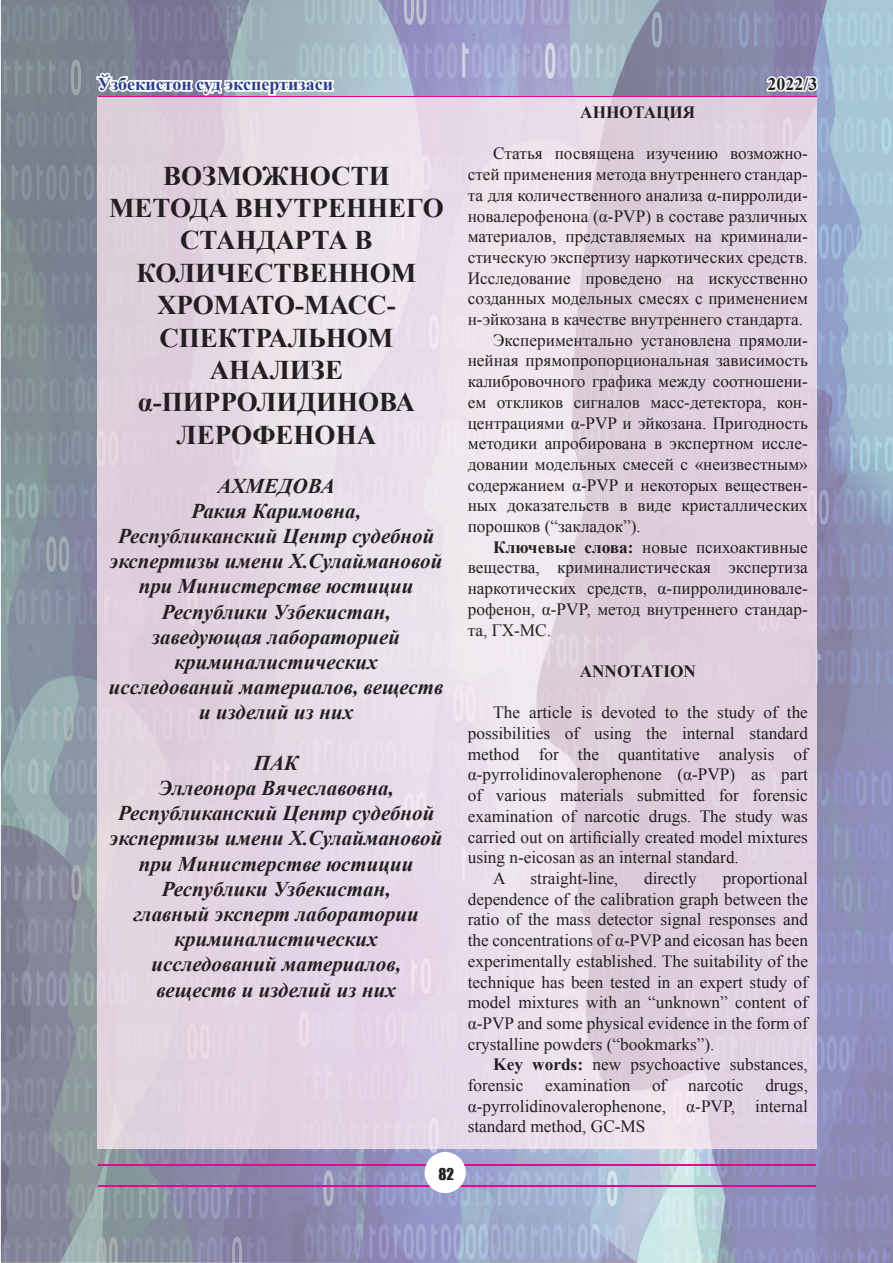
<style>
.page{position:relative;width:893px;height:1263px;background:#fff}
.page>*{position:absolute;margin:0;border:0;box-sizing:border-box;transform-origin:0 0}
.t1{font:700 27px/32.4px "Times New Roman";color:#231f20;text-align:center}
.t2{font:italic 700 21px/25.2px "Times New Roman";color:#231f20;text-align:center}
.t3{font:700 18px "Times New Roman";color:#253f8e}
.t4{font:700 18px "Times New Roman";color:#231f20}
.t5{font:17.25px/20.7px "Times New Roman";color:#231f20;text-align:justify}
.t6{font:700 17.25px "Times New Roman";color:#231f20}
.t7{font:15px "Impact";color:#231f20}
.s1{color:#fff}
.s2{font-weight:700}
</style>
<div class="page">
<img style="left:803px;top:0;width:90px;height:1263px">
<img style="left:1px;top:0;width:802px;height:104px">
<img style="left:1px;top:104px;width:114px;height:1159px">
<img style="left:115px;top:1148px;width:688px;height:115px">
<svg style="left:96px;top:73px;width:238px;height:22px"></svg>
<hr style="left:98px;top:96px;width:718px;height:2px;background:#ed028c">
<hr style="left:98px;top:1185px;width:718px;height:1px;background:#ed028c">
<hr style="left:98px;top:1164px;width:717px;height:2px;background:#ed028c">
<svg style="left:425px;top:1152px;width:41px;height:41px"></svg>
<div style="left:98px;top:937px;width:348px;height:211px;background:#e3d4e3"></div>
<p class="t3" style="left:98px;top:74px;width:237px">Ўзбекистон суд экспертизаси</p>
<p class="t4" style="left:767px;top:74px;width:52px"><span class="s1">2</span>022/3</p>
<h1 class="t1" style="left:109px;top:159px;width:336px">ВОЗМОЖНОСТИ<br>МЕТОДА ВНУТРЕННЕГО<br>СТАНДАРТА В<br>КОЛИЧЕСТВЕННОМ<br>ХРОМАТО-МАСС-<br>СПЕКТРАЛЬНОМ<br>АНАЛИЗЕ α-ПИРРОЛИДИНОВА<br>ЛЕРОФЕНОНА</h1>
<p class="t2" style="left:109px;top:473px;width:336px">АХМЕДОВА<br>Ракия Каримовна,<br>Республиканский Центр судебной экспертизы имени Х.Сулаймановой при Министерстве юстиции<br>Республики Узбекистан, заведующая лабораторией криминалистических<br>исследований материалов, веществ и изделий из них</p>
<p class="t2" style="left:110px;top:750px;width:334px">ПАК<br>Эллеонора Вячеславовна,<br>Республиканский Центр судебной экспертизы имени Х.Сулаймановой при Министерстве юстиции<br>Республики Узбекистан,<br>главный эксперт лаборатории криминалистических исследований материалов, веществ и изделий из них</p>
<p class="t7" style="left:438px;top:1165px;width:17px">82</p>
<p class="t6" style="left:580px;top:103px;width:117px">АННОТАЦИЯ</p>
<p class="t5" style="left:493px;top:143px;width:316px">Статья посвящена изучению возможно-</p>
<p class="t5" style="left:468px;top:164px;width:342px">стей применения метода внутреннего стандар-</p>
<p class="t5" style="left:468px;top:185px;width:342px">та для количественного анализа α-пирролиди-</p>
<p class="t5" style="left:468px;top:205px;width:342px">новалерофенона (α-PVP) в составе различных</p>
<p class="t5" style="left:468px;top:226px;width:342px">материалов, представляемых на криминали-</p>
<p class="t5" style="left:468px;top:247px;width:342px">стическую экспертизу наркотических средств.</p>
<p class="t5" style="left:468px;top:267px;width:342px">Исследование проведено на искусственно</p>
<p class="t5" style="left:468px;top:288px;width:342px">созданных модельных смесях с применением</p>
<p class="t5" style="left:468px;top:309px;width:337px">н-эйкозана в качестве внутреннего стандарта.</p>
<p class="t5" style="left:493px;top:330px;width:316px">Экспериментально установлена прямоли-</p>
<p class="t5" style="left:468px;top:350px;width:342px">нейная прямопропорциональная зависимость</p>
<p class="t5" style="left:468px;top:371px;width:342px">калибровочного графика между соотношени-</p>
<p class="t5" style="left:468px;top:392px;width:342px">ем откликов сигналов масс-детектора, кон-</p>
<p class="t5" style="left:468px;top:412px;width:342px">центрациями α-PVP и эйкозана. Пригодность</p>
<p class="t5" style="left:468px;top:433px;width:342px">методики апробирована в экспертном иссле-</p>
<p class="t5" style="left:468px;top:454px;width:342px">довании модельных смесей с «неизвестным»</p>
<p class="t5" style="left:468px;top:474px;width:342px">содержанием α-PVP и некоторых веществен-</p>
<p class="t5" style="left:468px;top:495px;width:342px">ных доказательств в виде кристаллических</p>
<p class="t5" style="left:468px;top:516px;width:174px">порошков (“закладок”).</p>
<p class="t5" style="left:493px;top:537px;width:316px"><span class="s2">Ключевые слова:</span> новые психоактивные</p>
<p class="t5" style="left:468px;top:557px;width:342px">вещества, криминалистическая экспертиза</p>
<p class="t5" style="left:468px;top:578px;width:342px">наркотических средств, α-пирролидиновале-</p>
<p class="t5" style="left:468px;top:599px;width:342px">рофенон, α-PVP, метод внутреннего стандар-</p>
<p class="t5" style="left:468px;top:619px;width:85px">та, ГХ-МС.</p>
<p class="t6" style="left:580px;top:662px;width:118px">ANNOTATION</p>
<p class="t5" style="left:493px;top:702px;width:316px">The article is devoted to the study of the</p>
<p class="t5" style="left:468px;top:723px;width:342px">possibilities of using the internal standard</p>
<p class="t5" style="left:468px;top:744px;width:342px">method for the quantitative analysis of</p>
<p class="t5" style="left:468px;top:764px;width:342px">α-pyrrolidinovalerophenone (α-PVP) as part</p>
<p class="t5" style="left:468px;top:785px;width:342px">of various materials submitted for forensic</p>
<p class="t5" style="left:468px;top:806px;width:342px">examination of narcotic drugs. The study was</p>
<p class="t5" style="left:468px;top:826px;width:342px">carried out on artificially created model mixtures</p>
<p class="t5" style="left:468px;top:847px;width:273px">using n-eicosan as an internal standard.</p>
<p class="t5" style="left:493px;top:868px;width:14px">A</p>
<p class="t5" style="left:531px;top:868px;width:89px">straight-line,</p>
<p class="t5" style="left:644px;top:868px;width:54px">directly</p>
<p class="t5" style="left:468px;top:868px;width:342px;text-indent:255px">proportional dependence of the calibration graph between the ratio of the mass detector signal responses and the concentrations of α-PVP and eicosan has been experimentally established. The suitability of the technique has been tested in an expert study of model mixtures with an “unknown” content of α-PVP and some physical evidence in the form of crystalline powders (“bookmarks”).</p>
<p class="t5" style="left:468px;top:1054px;width:342px;text-indent:26px"><span class="s2">Key words:</span> new psychoactive substances, forensic</p>
<p class="t5" style="left:468px;top:1075px;width:342px;text-indent:298px">drugs, α-pyrrolidinovalerophenone, α-PVP, internal standard method, GC-MS</p>
<p class="t5" style="left:545px;top:1075px;width:87px">examination</p>
<p class="t5" style="left:652px;top:1075px;width:16px">of</p>
<p class="t5" style="left:688px;top:1075px;width:57px">narcotic</p>
</div>
